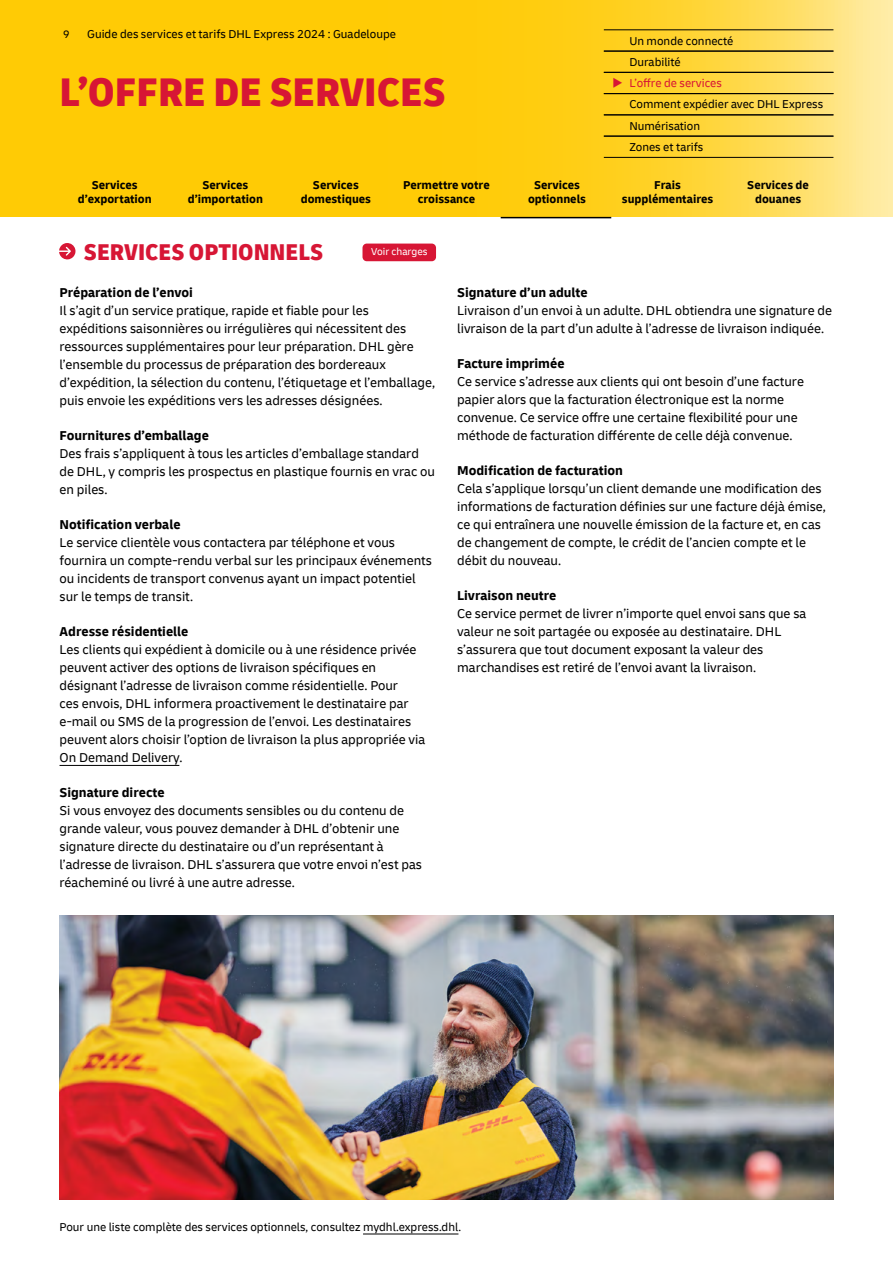
<style>
.page{position:relative;width:893px;height:1263px;background:#fff}
.page>*{position:absolute;margin:0;border:0;box-sizing:border-box;transform-origin:0 0}
.t1{font:900 condensed 42px "Delivery";color:#d71635}
.t2{font:900 condensed 24px "Delivery";color:#d71635}
.P_Copy_text{font:13.5px/18px "Delivery";color:#000}
.H4_Paragraph_header{font:700 13.5px "Delivery";color:#000}
.NOTE_Footer_text{font:12px/21.3px "Delivery";color:#000}
.t3{font:700 12px/13.5px "Delivery";color:#000;text-align:center}
.t4{font:11.25px "Delivery";color:#000}
.P_Copy_text-2{font:10.5px "Delivery";color:#fff}
.s1{color:#d71635}
</style>
<div class="page">
<svg style="left:0;top:0;width:893px;height:217px;background:#fdcf20"></svg>
<hr style="left:604px;top:30px;width:229px;height:1px;background:#000">
<hr style="left:604px;top:51px;width:229px;height:1px;background:#000">
<hr style="left:604px;top:72px;width:229px;height:1px;background:#000">
<hr style="left:604px;top:93px;width:229px;height:1px;background:#000">
<hr style="left:604px;top:115px;width:229px;height:1px;background:#000">
<hr style="left:604px;top:136px;width:229px;height:1px;background:#000">
<hr style="left:604px;top:157px;width:229px;height:1px;background:#000">
<hr style="left:501px;top:217px;width:110px;height:1px;background:#000">
<div style="left:362px;top:244px;width:74px;height:17px;background:#d71635;border-radius:4px"></div>
<hr style="left:60px;top:765px;width:119px;height:1px;background:#000">
<img style="left:59px;top:915px;width:774px;height:284px">
<hr style="left:363px;top:1234px;width:95px;height:1px;background:#000">
<svg style="left:59px;top:243px;width:16px;height:17px"></svg>
<p class="t4" style="left:63px;top:28px;width:8px">9</p>
<p class="NOTE_Footer_text" style="left:87px;top:24px;width:310px">Guide des services et tarifs DHL Express 2024 : Guadeloupe</p>
<h1 class="t1" style="left:60px;top:65px;width:388px">L’OFFRE DE SERVICES</h1>
<p class="NOTE_Footer_text" style="left:629px;top:30px;width:106px">Un monde connecté<br>Durabilité</p>
<p class="NOTE_Footer_text" style="left:629px;top:72px;width:195px;text-indent:-17px"><span class="s1">◆ L’offre de services<br></span>Comment expédier avec DHL Express<br>Numérisation<br>Zones et tarifs</p>
<p class="t3" style="left:78px;top:178px;width:75px">Services d’exportation</p>
<p class="t3" style="left:188px;top:178px;width:77px">Services d’importation</p>
<p class="t3" style="left:301px;top:178px;width:72px">Services domestiques</p>
<p class="t3" style="left:403px;top:178px;width:88px">Permettre votre croissance</p>
<p class="t3" style="left:528px;top:178px;width:60px">Services optionnels</p>
<p class="t3" style="left:622px;top:178px;width:93px">Frais supplémentaires</p>
<p class="t3" style="left:747px;top:178px;width:63px">Services de douanes</p>
<h2 class="t2" style="left:84px;top:237px;width:241px">SERVICES OPTIONNELS</h2>
<p class="P_Copy_text-2" style="left:371px;top:246px;width:58px">Voir charges</p>
<h4 class="H4_Paragraph_header" style="left:60px;top:284px;width:135px">Préparation de l’envoi</h4>
<p class="P_Copy_text" style="left:60px;top:302px;width:377px">Il s’agit d’un service pratique, rapide et fiable pour les expéditions saisonnières ou irrégulières qui nécessitent des ressources supplémentaires pour leur préparation. DHL gère l’ensemble du processus de préparation des bordereaux d’expédition, la sélection du contenu, l’étiquetage et l’emballage, puis envoie les expéditions vers les adresses désignées.</p>
<h4 class="H4_Paragraph_header" style="left:60px;top:427px;width:151px">Fournitures d’emballage</h4>
<p class="P_Copy_text" style="left:60px;top:445px;width:377px">Des frais s’appliquent à tous les articles d’emballage standard de DHL, y compris les prospectus en plastique fournis en vrac ou en piles.</p>
<h4 class="H4_Paragraph_header" style="left:60px;top:516px;width:123px">Notification verbale</h4>
<p class="P_Copy_text" style="left:60px;top:534px;width:374px">Le service clientèle vous contactera par téléphone et vous fournira un compte-rendu verbal sur les principaux événements ou incidents de transport convenus ayant un impact potentiel sur le temps de transit.</p>
<h4 class="H4_Paragraph_header" style="left:60px;top:623px;width:130px">Adresse résidentielle</h4>
<p class="P_Copy_text" style="left:60px;top:641px;width:367px">Les clients qui expédient à domicile ou à une résidence privée peuvent activer des options de livraison spécifiques en désignant l’adresse de livraison comme résidentielle. Pour<br>ces envois, DHL informera proactivement le destinataire par e-mail ou SMS de la progression de l’envoi. Les destinataires peuvent alors choisir l’option de livraison la plus appropriée via On Demand Delivery.</p>
<h4 class="H4_Paragraph_header" style="left:60px;top:784px;width:107px">Signature directe</h4>
<p class="P_Copy_text" style="left:60px;top:802px;width:364px">Si vous envoyez des documents sensibles ou du contenu de grande valeur, vous pouvez demander à DHL d’obtenir une signature directe du destinataire ou d’un représentant à l’adresse de livraison. DHL s’assurera que votre envoi n’est pas réacheminé ou livré à une autre adresse.</p>
<h4 class="H4_Paragraph_header" style="left:457px;top:284px;width:132px">Signature d’un adulte</h4>
<p class="P_Copy_text" style="left:457px;top:302px;width:376px">Livraison d’un envoi à un adulte. DHL obtiendra une signature de livraison de la part d’un adulte à l’adresse de livraison indiquée.</p>
<h4 class="H4_Paragraph_header" style="left:457px;top:355px;width:109px">Facture imprimée</h4>
<p class="P_Copy_text" style="left:457px;top:373px;width:348px">Ce service s’adresse aux clients qui ont besoin d’une facture papier alors que la facturation électronique est la norme convenue. Ce service offre une certaine flexibilité pour une méthode de facturation différente de celle déjà convenue.</p>
<h4 class="H4_Paragraph_header" style="left:457px;top:462px;width:167px">Modification de facturation</h4>
<p class="P_Copy_text" style="left:457px;top:480px;width:370px">Cela s’applique lorsqu’un client demande une modification des informations de facturation définies sur une facture déjà émise, ce qui entraînera une nouvelle émission de la facture et, en cas de changement de compte, le crédit de l’ancien compte et le débit du nouveau.</p>
<h4 class="H4_Paragraph_header" style="left:457px;top:587px;width:101px">Livraison neutre</h4>
<p class="P_Copy_text" style="left:457px;top:605px;width:351px">Ce service permet de livrer n’importe quel envoi sans que sa valeur ne soit partagée ou exposée au destinataire. DHL s’assurera que tout document exposant la valeur des marchandises est retiré de l’envoi avant la livraison.</p>
<p class="NOTE_Footer_text" style="left:60px;top:1216px;width:403px">Pour une liste complète des services optionnels, consultez mydhl.express.dhl.</p>
</div>
